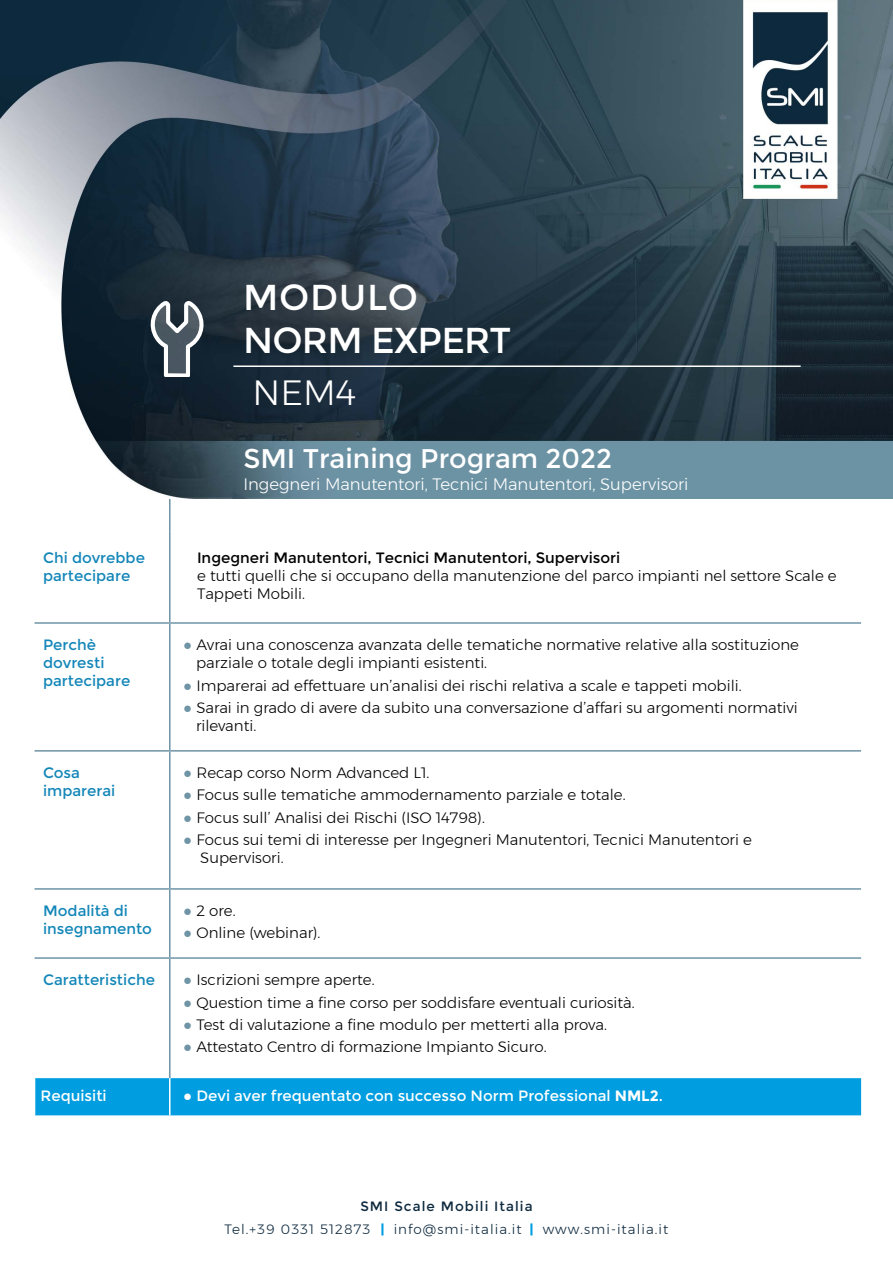
<style>
.page{position:relative;width:893px;height:1263px;background:#fff}
.page>*{position:absolute;margin:0;border:0;box-sizing:border-box;transform-origin:0 0}
.t1{font:36px/43.2px "Montserrat";letter-spacing:-.02em;color:#fff}
.t2{font:300 34.95px "Montserrat";color:#fff}
.t3{font:27px "Montserrat";color:#fff}
.t4{font:300 16.5px "Montserrat";color:#fff}
.t5{font:300 15px/18px "Montserrat";color:#000}
.t6{font:15px/18px "Montserrat";color:#1386b8}
.t7{font:15px "Montserrat";color:#fff}
.t8{font:15px "Montserrat";color:#000}
.t9{font:300 13.5px "Montserrat";letter-spacing:.08em;color:#0d293e}
.t10{font:13.5px "Montserrat";letter-spacing:.08em;color:#0d293e}
.s1{font-family:"Arial";font-weight:400;color:#6e94a6}
.s2{font-family:"Arial"}
.s3{font-weight:700}
.s4{font-weight:800;color:#009ee0}
</style>
<div class="page">
<div style="left:35px;top:1078px;width:826px;height:37px;background:#009ee0"></div>
<hr style="left:169px;top:499px;width:2px;height:33px;background:#6e94a6">
<hr style="left:169px;top:532px;width:2px;height:90px;background:#6e94a6">
<hr style="left:35px;top:622px;width:135px;height:2px;background:#6e94a6">
<hr style="left:170px;top:622px;width:691px;height:2px;background:#6e94a6">
<hr style="left:169px;top:624px;width:2px;height:126px;background:#6e94a6">
<hr style="left:35px;top:750px;width:135px;height:2px;background:#6e94a6">
<hr style="left:170px;top:750px;width:691px;height:2px;background:#6e94a6">
<hr style="left:169px;top:752px;width:2px;height:136px;background:#6e94a6">
<hr style="left:35px;top:888px;width:135px;height:2px;background:#6e94a6">
<hr style="left:170px;top:888px;width:691px;height:2px;background:#6e94a6">
<hr style="left:169px;top:890px;width:2px;height:67px;background:#6e94a6">
<hr style="left:35px;top:957px;width:135px;height:2px;background:#6e94a6">
<hr style="left:170px;top:957px;width:691px;height:2px;background:#6e94a6">
<hr style="left:169px;top:959px;width:2px;height:119px;background:#6e94a6">
<hr style="left:169px;top:1078px;width:2px;height:37px;background:#fff">
<img style="left:0;top:0;width:893px;height:498px">
<hr style="left:233px;top:365px;width:568px;height:2px;background:#fff">
<svg style="left:147px;top:299px;width:58px;height:78px"></svg>
<h1 class="t1" style="left:243px;top:276px;width:538px">CORSO<br>MAINTENANCE ADVANCED L1</h1>
<h2 class="t2" style="left:243px;top:367px;width:90px">MAL1</h2>
<h1 class="t1" style="left:243px;top:276px;width:270px">MODULO<br>NORM EXPERT</h1>
<h2 class="t2" style="left:253px;top:367px;width:105px">NEM4</h2>
<h3 class="t3" style="left:243px;top:443px;width:370px">SMI Training Program 2022</h3>
<p class="t4" style="left:243px;top:471px;width:447px">Ingegneri Manutentori, Tecnici Manutentori, Supervisori</p>
<p class="t6" style="left:43px;top:549px;width:103px">Chi dovrebbe partecipare</p>
<p class="t8" style="left:197px;top:549px;width:425px">Ingegneri Manutentori, Tecnici Manutentori, Supervisori</p>
<p class="t5" style="left:197px;top:567px;width:641px">e tutti quelli che si occupano della manutenzione del parco impianti nel settore Scale e<br>Tappeti Mobili.</p>
<p class="t6" style="left:43px;top:636px;width:89px">Perchè dovresti partecipare</p>
<p class="t5" style="left:196px;top:636px;width:605px;text-indent:-13px"><span class="s1">●</span> Avrai una conoscenza avanzata delle tematiche normative relative alla sostituzione parziale o totale degli impianti esistenti.</p>
<p class="t5" style="left:183px;top:676px;width:560px"><span class="s1">●</span> Imparerai ad effettuare un’analisi dei rischi relativa a scale e tappeti mobili.</p>
<p class="t5" style="left:196px;top:698px;width:603px;text-indent:-13px"><span class="s1">●</span> Sarai in grado di avere da subito una conversazione d’affari su argomenti normativi rilevanti.</p>
<p class="t6" style="left:43px;top:764px;width:74px">Cosa imparerai</p>
<p class="t5" style="left:183px;top:763px;width:248px"><span class="s1">●</span> Recap corso Norm Advanced L1.</p>
<p class="t5" style="left:183px;top:786px;width:444px"><span class="s1">●</span> Focus sulle tematiche ammodernamento parziale e totale.</p>
<p class="t5" style="left:183px;top:808px;width:303px"><span class="s1">●</span> Focus sull’ Analisi dei Rischi (ISO 14798).</p>
<p class="t5" style="left:200px;top:830px;width:553px;text-indent:-17px"><span class="s1">●</span> Focus sui temi di interesse per Ingegneri Manutentori, Tecnici Manutentori e<br>Supervisori.</p>
<p class="t6" style="left:43px;top:902px;width:111px">Modalità di insegnamento</p>
<p class="t5" style="left:183px;top:902px;width:54px"><span class="s1">●</span> 2 ore.</p>
<p class="t5" style="left:183px;top:924px;width:139px"><span class="s1">●</span> Online (webinar).</p>
<p class="t6" style="left:43px;top:971px;width:113px">Caratteristiche</p>
<p class="t5" style="left:183px;top:971px;width:193px"><span class="s1">●</span> Iscrizioni sempre aperte.</p>
<p class="t5" style="left:183px;top:993px;width:453px"><span class="s1">●</span> Question time a fine corso per soddisfare eventuali curiosità.</p>
<p class="t5" style="left:183px;top:1015px;width:425px"><span class="s1">●</span> Test di valutazione a fine modulo per metterti alla prova.</p>
<p class="t5" style="left:183px;top:1037px;width:365px"><span class="s1">●</span> Attestato Centro di formazione Impianto Sicuro.</p>
<p class="t7" style="left:41px;top:1087px;width:68px">Requisiti</p>
<p class="t7" style="left:183px;top:1087px;width:481px"><span class="s2">●</span> Devi aver frequentato con successo Norm Professional <span class="s3">NML2</span>.</p>
<p class="t10" style="left:360px;top:1198px;width:174px">SMI Scale Mobili Italia</p>
<p class="t9" style="left:225px;top:1219px;width:445px">Tel.+39 0331 512873 <span class="s4">|</span> info@smi-italia.it <span class="s4">|</span> www.smi-italia.it</p>
</div>
